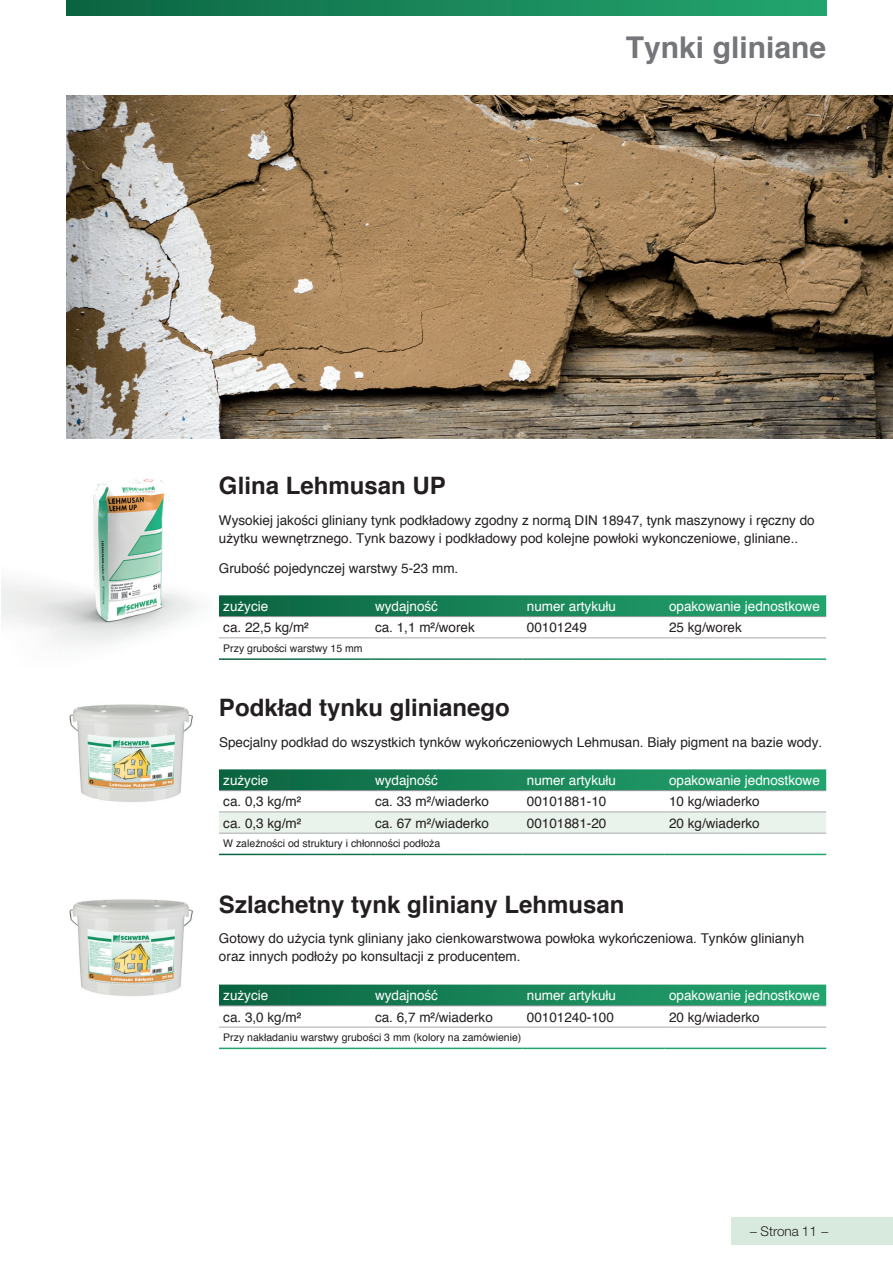
<style>
.page{position:relative;width:893px;height:1263px;background:#fff}
.page>*{position:absolute;margin:0;border:0;box-sizing:border-box;transform-origin:0 0}
.t1{font:700 30px "Helvetica";color:#757679}
.t2{font:700 24px "Helvetica";color:#231f20}
.t3{font:13.5px/18px "Helvetica";color:#231f20}
.t4{font:13.5px "Helvetica";color:#fff}
.t5{font:300 13.5px "Helvetica Neue LT Std";color:#231f20}
.t6{font:10.5px "Helvetica";color:#231f20}
</style>
<div class="page">
<img style="left:67px;top:96px;width:826px;height:342px">
<div style="left:67px;top:0;width:759px;height:16px;background:linear-gradient(to right,#0c6542,#24a671)"></div>
<div style="left:731px;top:1217px;width:162px;height:28px;background:#d8e9de"></div>
<svg style="left:219px;top:769px;width:607px;height:21px;background:#1c875b"></svg>
<svg style="left:219px;top:812px;width:607px;height:21px;background:#e6f0e9"></svg>
<hr style="left:219px;top:790px;width:152px;height:1px;background:#939598">
<hr style="left:371px;top:790px;width:152px;height:1px;background:#939598">
<hr style="left:523px;top:790px;width:142px;height:1px;background:#939598">
<hr style="left:665px;top:790px;width:161px;height:1px;background:#939598">
<hr style="left:219px;top:811px;width:152px;height:1px;background:#a8a9ad">
<hr style="left:371px;top:811px;width:152px;height:1px;background:#a8a9ad">
<hr style="left:523px;top:811px;width:142px;height:1px;background:#a8a9ad">
<hr style="left:665px;top:811px;width:161px;height:1px;background:#a8a9ad">
<hr style="left:219px;top:833px;width:152px;height:1px;background:#a8a9ad">
<hr style="left:371px;top:833px;width:152px;height:1px;background:#a8a9ad">
<hr style="left:523px;top:833px;width:142px;height:1px;background:#a8a9ad">
<hr style="left:665px;top:833px;width:161px;height:1px;background:#a8a9ad">
<img style="left:69px;top:704px;width:124px;height:98px">
<svg style="left:219px;top:984px;width:607px;height:21px;background:#1e885d"></svg>
<hr style="left:219px;top:1005px;width:152px;height:1px;background:#939598">
<hr style="left:371px;top:1005px;width:152px;height:1px;background:#939598">
<hr style="left:523px;top:1005px;width:142px;height:1px;background:#939598">
<hr style="left:665px;top:1005px;width:161px;height:1px;background:#939598">
<hr style="left:219px;top:1027px;width:152px;height:1px;background:#a8a9ad">
<hr style="left:371px;top:1027px;width:152px;height:1px;background:#a8a9ad">
<hr style="left:523px;top:1027px;width:142px;height:1px;background:#a8a9ad">
<hr style="left:665px;top:1027px;width:161px;height:1px;background:#a8a9ad">
<hr style="left:219px;top:1047px;width:152px;height:2px;background:#22a46f">
<hr style="left:371px;top:1047px;width:152px;height:2px;background:#22a46f">
<hr style="left:523px;top:1047px;width:142px;height:2px;background:#22a46f">
<hr style="left:665px;top:1047px;width:161px;height:2px;background:#22a46f">
<img style="left:69px;top:899px;width:124px;height:97px">
<svg style="left:219px;top:595px;width:607px;height:21px;background:#1b875b"></svg>
<hr style="left:219px;top:616px;width:152px;height:1px;background:#939598">
<hr style="left:371px;top:616px;width:152px;height:1px;background:#939598">
<hr style="left:523px;top:616px;width:142px;height:1px;background:#939598">
<hr style="left:665px;top:616px;width:161px;height:1px;background:#939598">
<hr style="left:219px;top:637px;width:152px;height:1px;background:#a8a9ad">
<hr style="left:371px;top:637px;width:152px;height:1px;background:#a8a9ad">
<hr style="left:523px;top:637px;width:142px;height:1px;background:#a8a9ad">
<hr style="left:665px;top:637px;width:161px;height:1px;background:#a8a9ad">
<img style="left:1px;top:479px;width:201px;height:167px">
<h2 class="t2" style="left:219px;top:466px;width:228px">Glina Lehmusan UP</h2>
<h1 class="t1" style="left:626px;top:23px;width:202px">Tynki gliniane</h1>
<p class="t3" style="left:219px;top:511px;width:597px">Wysokiej jakości gliniany tynk podkładowy zgodny z normą DIN 18947, tynk maszynowy i ręczny do użytku wewnętrznego. Tynk bazowy i podkładowy pod kolejne powłoki wykonczeniowe, gliniane..</p>
<p class="t3" style="left:219px;top:560px;width:241px">Grubość pojedynczej warstwy 5-23 mm.</p>
<p class="t4" style="left:223px;top:596px;width:47px">zużycie</p>
<p class="t4" style="left:375px;top:596px;width:65px">wydajność</p>
<p class="t4" style="left:527px;top:596px;width:91px">numer artykułu</p>
<p class="t4" style="left:669px;top:596px;width:152px">opakowanie jednostkowe</p>
<p class="t3" style="left:223px;top:619px;width:87px">ca. 22,5 kg/m²</p>
<p class="t3" style="left:375px;top:619px;width:101px">ca. 1,1 m²/worek</p>
<p class="t3" style="left:527px;top:619px;width:62px">00101249</p>
<p class="t3" style="left:669px;top:619px;width:74px">25 kg/worek</p>
<p class="t6" style="left:223px;top:640px;width:141px">Przy grubości warstwy 15 mm</p>
<h2 class="t2" style="left:219px;top:688px;width:292px">Podkład tynku glinianego</h2>
<p class="t3" style="left:219px;top:733px;width:605px">Specjalny podkład do wszystkich tynków wykończeniowych Lehmusan. Biały pigment na bazie wody.</p>
<p class="t4" style="left:223px;top:770px;width:47px">zużycie</p>
<p class="t4" style="left:375px;top:770px;width:65px">wydajność</p>
<p class="t4" style="left:527px;top:770px;width:91px">numer artykułu</p>
<p class="t4" style="left:669px;top:770px;width:152px">opakowanie jednostkowe</p>
<p class="t3" style="left:223px;top:793px;width:80px">ca. 0,3 kg/m²</p>
<p class="t3" style="left:375px;top:793px;width:116px">ca. 33 m²/wiaderko</p>
<p class="t3" style="left:527px;top:793px;width:81px">00101881-10</p>
<p class="t3" style="left:669px;top:793px;width:92px">10 kg/wiaderko</p>
<p class="t3" style="left:223px;top:814px;width:80px">ca. 0,3 kg/m²</p>
<p class="t3" style="left:375px;top:814px;width:116px">ca. 67 m²/wiaderko</p>
<p class="t3" style="left:527px;top:814px;width:81px">00101881-20</p>
<p class="t3" style="left:669px;top:814px;width:92px">20 kg/wiaderko</p>
<p class="t6" style="left:223px;top:836px;width:219px">W zależności od struktury i chłonności podłoża</p>
<h2 class="t2" style="left:219px;top:885px;width:407px">Szlachetny tynk gliniany Lehmusan</h2>
<p class="t3" style="left:219px;top:929px;width:587px">Gotowy do użycia tynk gliniany jako cienkowarstwowa powłoka wykończeniowa. Tynków glinianyh oraz innych podłoży po konsultacji z producentem.</p>
<p class="t4" style="left:223px;top:985px;width:47px">zużycie</p>
<p class="t4" style="left:375px;top:985px;width:65px">wydajność</p>
<p class="t4" style="left:527px;top:985px;width:91px">numer artykułu</p>
<p class="t4" style="left:669px;top:985px;width:152px">opakowanie jednostkowe</p>
<p class="t3" style="left:223px;top:1008px;width:80px">ca. 3,0 kg/m²</p>
<p class="t3" style="left:375px;top:1008px;width:119px">ca. 6,7 m²/wiaderko</p>
<p class="t3" style="left:527px;top:1008px;width:89px">00101240-100</p>
<p class="t3" style="left:669px;top:1008px;width:92px">20 kg/wiaderko</p>
<p class="t6" style="left:223px;top:1029px;width:300px">Przy nakładaniu warstwy grubości 3 mm (kolory na zamówienie)</p>
<p class="t5" style="left:749px;top:1222px;width:81px">− Strona 11 −</p>
</div>
